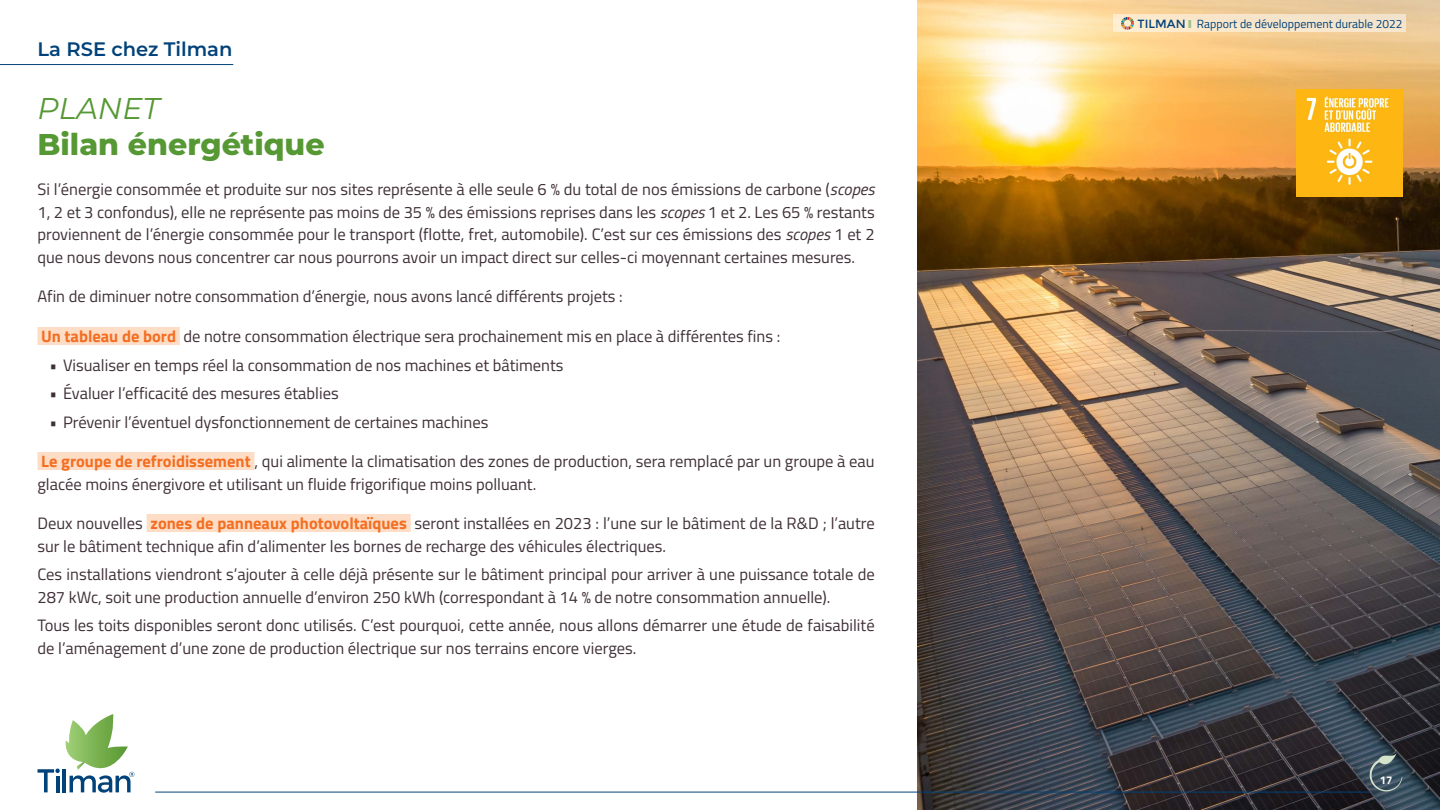
<style>
.page{position:relative;width:1440px;height:810px;background:#fff}
.page>*{position:absolute;margin:0;border:0;box-sizing:border-box;transform-origin:0 0}
.t1{font:800 30px "Montserrat";color:#569834}
.t2{font:italic 30px "Montserrat";color:#569834}
.t3{font:600 19.5px "Montserrat";color:#004279}
.t4{font:16.5px/22.5px "Titillium Web";color:#3f2f37}
.t5{font:11.93px "Titillium Web";color:#004279}
.t6{font:700 11.25px "Titillium Web";color:#fff}
.s1{font-style:italic}
.s2{font-weight:700;color:#f36e21}
.s3{font-family:"Montserrat"}
.s4{font-weight:900;color:#a1c28b}
</style>
<div class="page">
<img style="left:917px;top:0;width:523px;height:810px">
<svg style="left:38px;top:714px;width:96px;height:79px"></svg>
<hr style="left:155px;top:792px;width:1215px;height:1px;background:#004279">
<div style="left:38px;top:327px;width:142px;height:18px;background:#fdddc6"></div>
<div style="left:38px;top:452px;width:216px;height:18px;background:#fdddc6"></div>
<div style="left:147px;top:514px;width:264px;height:18px;background:#fdddc6"></div>
<img style="left:1296px;top:90px;width:106px;height:106px">
<hr style="left:0;top:64px;width:233px;height:1px;background:#004279">
<div style="left:1113px;top:14px;width:293px;height:18px;background:#f8e6cb"></div>
<img style="left:1120px;top:17px;width:14px;height:13px">
<svg style="left:1370px;top:753px;width:33px;height:38px"></svg>
<p class="t3" style="left:38px;top:36px;width:196px">La RSE chez Tilman</p>
<p class="t2" style="left:38px;top:88px;width:124px">PLANET</p>
<p class="t1" style="left:38px;top:122px;width:289px">Bilan énergétique</p>
<p class="t4" style="left:38px;top:178px;width:839px;text-align:justify">Si l’énergie consommée et produite sur nos sites représente à elle seule 6 % du total de nos émissions de carbone (<span class="s1">scopes </span>1, 2 et 3 confondus), elle ne représente pas moins de 35 % des émissions reprises dans les <span class="s1">scopes</span> 1 et 2. Les 65 % restants proviennent de l’énergie consommée pour le transport (flotte, fret, automobile). C’est sur ces émissions des <span class="s1">scopes</span> 1 et 2 que nous devons nous concentrer car nous pourrons avoir un impact direct sur celles-ci moyennant certaines mesures.</p>
<p class="t4" style="left:38px;top:285px;width:587px">Afin de diminuer notre consommation d’énergie, nous avons lancé différents projets :</p>
<p class="t4" style="left:41px;top:324px;width:741px"><span class="s2">Un tableau de bord</span> de notre consommation électrique sera prochainement mis en place à différentes fins :</p>
<p class="t4" style="left:50px;top:353px;width:516px">• Visualiser en temps réel la consommation de nos machines et bâtiments</p>
<p class="t4" style="left:50px;top:381px;width:291px">• Évaluer l’efficacité des mesures établies</p>
<p class="t4" style="left:50px;top:410px;width:440px">• Prévenir l’éventuel dysfonctionnement de certaines machines</p>
<p class="t4" style="left:38px;top:449px;width:839px"><span class="s2">Le groupe de refroidissement</span> , qui alimente la climatisation des zones de production, sera remplacé par un groupe à eau glacée moins énergivore et utilisant un fluide frigorifique moins polluant.</p>
<p class="t4" style="left:38px;top:511px;width:839px">Deux nouvelles <span class="s2">zones de panneaux photovoltaïques</span> seront installées en 2023 : l’une sur le bâtiment de la R&amp;D ; l’autre sur le bâtiment technique afin d’alimenter les bornes de recharge des véhicules électriques.</p>
<p class="t4" style="left:38px;top:562px;width:839px">Ces installations viendront s’ajouter à celle déjà présente sur le bâtiment principal pour arriver à une puissance totale de<br>287 kWc, soit une production annuelle d’environ 250 kWh (correspondant à 14 % de notre consommation annuelle).</p>
<p class="t4" style="left:38px;top:613px;width:839px">Tous les toits disponibles seront donc utilisés. C’est pourquoi, cette année, nous allons démarrer une étude de faisabilité de l’aménagement d’une zone de production électrique sur nos terrains encore vierges.</p>
<p class="t5" style="left:1138px;top:15px;width:266px"><span class="s3">TILMAN</span> <span class="s4">I</span> Rapport de développement durable 2022</p>
<p class="t6" style="left:1380px;top:772px;width:14px">17</p>
</div>
